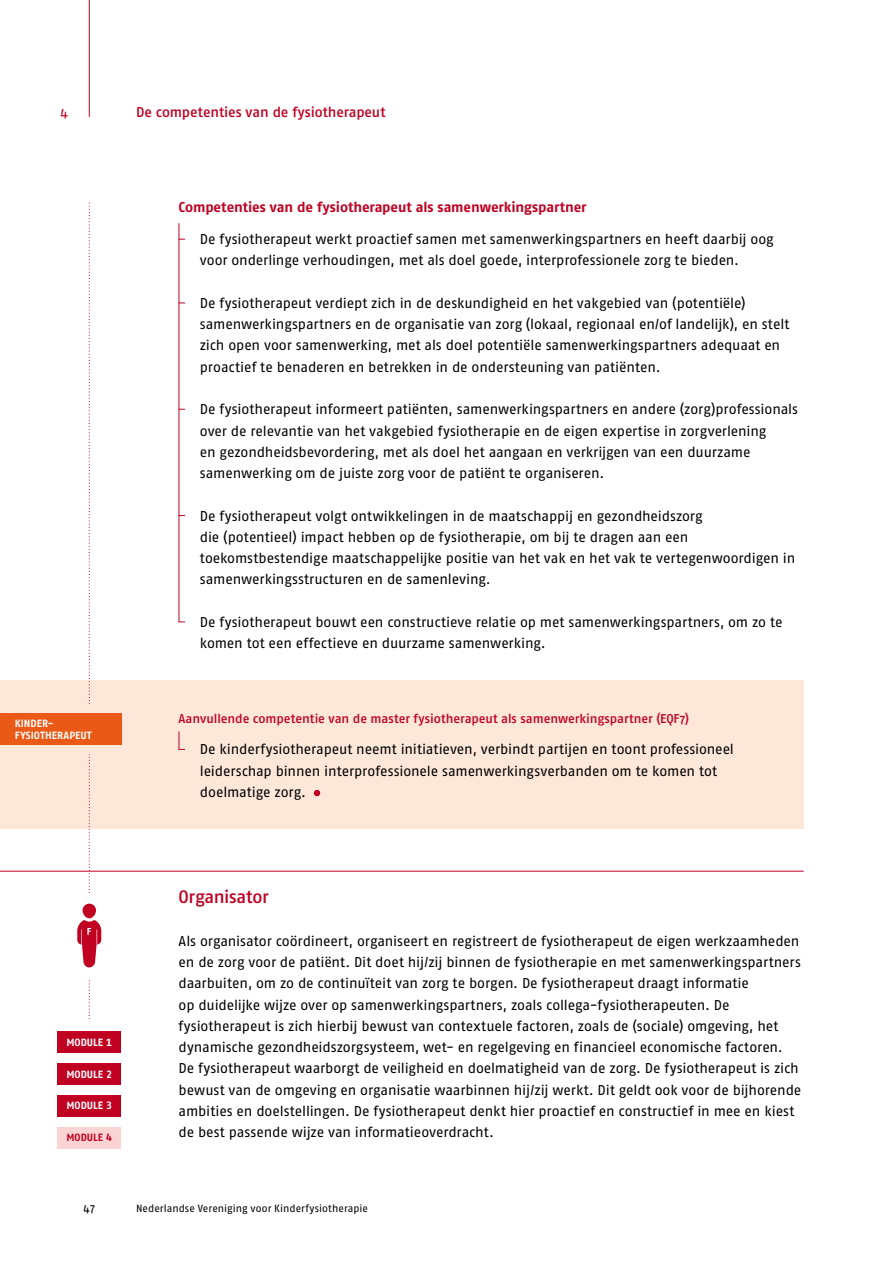
<style>
.page{position:relative;width:893px;height:1263px;background:#fff}
.page>*{position:absolute;margin:0;border:0;box-sizing:border-box;transform-origin:0 0}
.t1{font:500 18px "Fago No";letter-spacing:-.02em;color:#c10122}
.t2{font:14.25px/21.3px "Fago No";letter-spacing:-.01em;color:#000}
.t3{font:700 14.25px "Fago No";letter-spacing:-.01em;color:#c10122}
.t4{font:500 14.25px "Fago No";letter-spacing:-.01em;color:#c10122}
.t5{font:14.25px "Fago No";color:#c10122}
.t6{font:500 12.75px "Fago No";letter-spacing:-.005em;color:#c10122}
.t7{font:12px "Fago No";color:#000}
.t8{font:10.5px "Fago No";color:#000}
.t9{font:700 10.5px/12px "Fago No Tf";color:#fff}
.t10{font:700 10.5px "Fago No Tf";color:#c10122}
</style>
<div class="page">
<hr style="left:89px;top:0;width:1px;height:117px;background:#c10122">
<hr style="left:179px;top:223px;width:1px;height:399px;background:#c10122">
<div style="left:0;top:680px;width:804px;height:64px;background:#fde7d8"></div>
<div style="left:0;top:732px;width:804px;height:97px;background:#fde7d8"></div>
<hr style="left:0;top:871px;width:804px;height:1px;background:#c10122">
<svg style="left:179px;top:731px;width:6px;height:19px"></svg>
<svg style="left:314px;top:790px;width:6px;height:6px"></svg>
<div style="left:57px;top:1127px;width:64px;height:21px;background:#fad4d3"></div>
<div style="left:57px;top:1095px;width:64px;height:21px;background:#c10122"></div>
<div style="left:57px;top:1063px;width:64px;height:21px;background:#c10122"></div>
<div style="left:57px;top:1031px;width:64px;height:21px;background:#c10122"></div>
<div style="left:0;top:713px;width:121px;height:32px;background:#ea5915"></div>
<svg style="left:77px;top:202px;width:24px;height:915px"></svg>
<p class="t5" style="left:60px;top:104px;width:9px">4</p>
<p class="t9" style="left:15px;top:717px;width:78px">KINDER-<br>FYSIOTHERAPEUT</p>
<p class="t4" style="left:136px;top:104px;width:251px">De competenties van de fysiotherapeut</p>
<p class="t3" style="left:179px;top:199px;width:410px">Competenties van de fysiotherapeut als samenwerkingspartner</p>
<p class="t2" style="left:200px;top:228px;width:575px">De fysiotherapeut werkt proactief samen met samenwerkingspartners en heeft daarbij oog voor onderlinge verhoudingen, met als doel goede, interprofessionele zorg te bieden.</p>
<p class="t2" style="left:200px;top:292px;width:591px">De fysiotherapeut verdiept zich in de deskundigheid en het vakgebied van (potentiële) samenwerkingspartners en de organisatie van zorg (lokaal, regionaal en/of landelijk), en stelt zich open voor samenwerking, met als doel potentiële samenwerkingspartners adequaat en proactief te benaderen en betrekken in de ondersteuning van patiënten.</p>
<p class="t2" style="left:200px;top:398px;width:600px">De fysiotherapeut informeert patiënten, samenwerkingspartners en andere (zorg)professionals over de relevantie van het vakgebied fysiotherapie en de eigen expertise in zorgverlening<br>en gezondheidsbevordering, met als doel het aangaan en verkrijgen van een duurzame samenwerking om de juiste zorg voor de patiënt te organiseren.</p>
<p class="t2" style="left:200px;top:505px;width:597px">De fysiotherapeut volgt ontwikkelingen in de maatschappij en gezondheidszorg<br>die (potentieel) impact hebben op de fysiotherapie, om bij te dragen aan een toekomstbestendige maatschappelijke positie van het vak en het vak te vertegenwoordigen in samenwerkingsstructuren en de samenleving.</p>
<p class="t2" style="left:200px;top:611px;width:584px">De fysiotherapeut bouwt een constructieve relatie op met samenwerkingspartners, om zo te komen tot een effectieve en duurzame samenwerking.</p>
<p class="t6" style="left:179px;top:711px;width:512px">Aanvullende competentie van de master fysiotherapeut als samenwerkingspartner (EQF7)</p>
<p class="t2" style="left:200px;top:739px;width:536px">De kinderfysiotherapeut neemt initiatieven, verbindt partijen en toont professioneel leiderschap binnen interprofessionele samenwerkingsverbanden om te komen tot doelmatige zorg.</p>
<p class="t9" style="left:66px;top:1036px;width:47px">MODULE 1</p>
<p class="t9" style="left:66px;top:1068px;width:47px">MODULE 2</p>
<p class="t9" style="left:66px;top:1099px;width:47px">MODULE 3</p>
<p class="t10" style="left:66px;top:1131px;width:47px">MODULE 4</p>
<p class="t7" style="left:84px;top:1201px;width:13px">47</p>
<p class="t1" style="left:179px;top:887px;width:92px">Organisator</p>
<p class="t2" style="left:179px;top:930px;width:624px">Als organisator coördineert, organiseert en registreert de fysiotherapeut de eigen werkzaamheden en de zorg voor de patiënt. Dit doet hij/zij binnen de fysiotherapie en met samenwerkingspartners daarbuiten, om zo de continuïteit van zorg te borgen. De fysiotherapeut draagt informatie<br>op duidelijke wijze over op samenwerkingspartners, zoals collega-fysiotherapeuten. De fysiotherapeut is zich hierbij bewust van contextuele factoren, zoals de (sociale) omgeving, het dynamische gezondheidszorgsysteem, wet- en regelgeving en financieel economische factoren.<br>De fysiotherapeut waarborgt de veiligheid en doelmatigheid van de zorg. De fysiotherapeut is zich bewust van de omgeving en organisatie waarbinnen hij/zij werkt. Dit geldt ook voor de bijhorende ambities en doelstellingen. De fysiotherapeut denkt hier proactief en constructief in mee en kiest de best passende wijze van informatieoverdracht.</p>
<p class="t8" style="left:136px;top:1202px;width:234px">Nederlandse Vereniging voor Kinderfysiotherapie</p>
</div>
